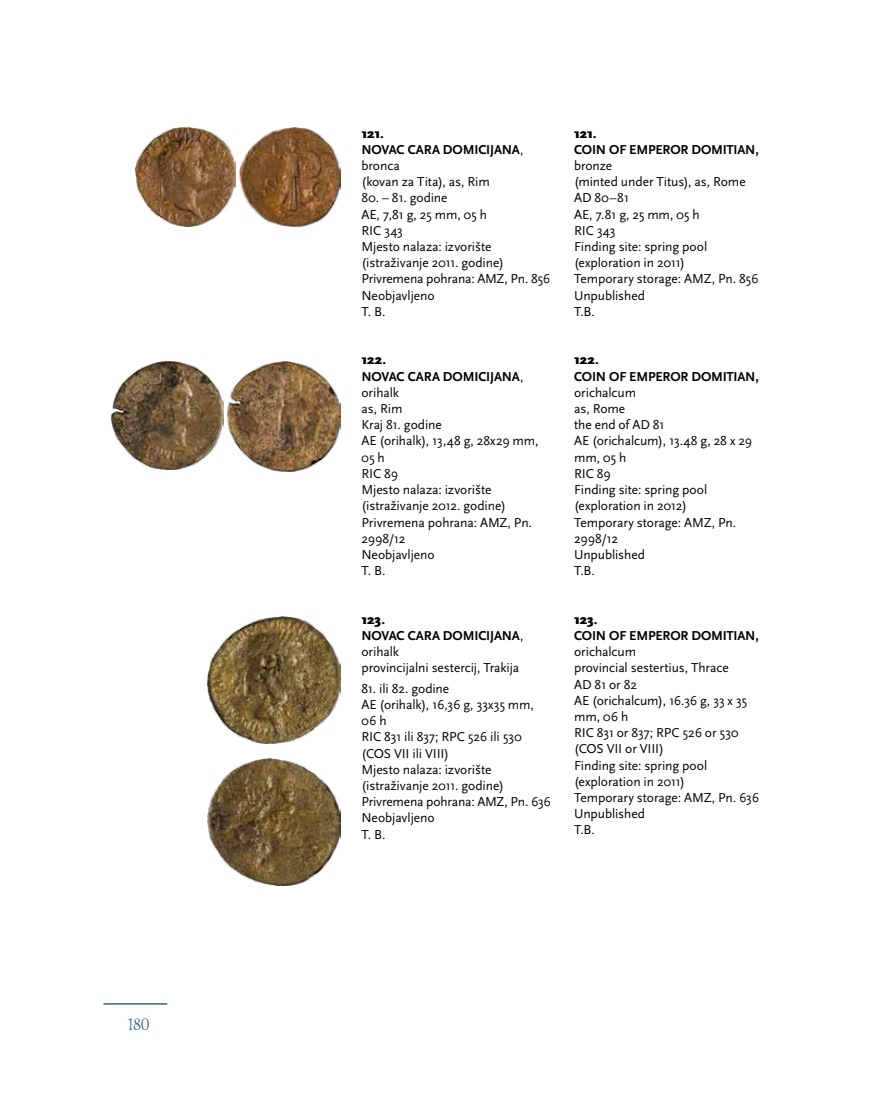
<style>
.page{position:relative;width:893px;height:1106px;background:#fff}
.page>*{position:absolute;margin:0;border:0;box-sizing:border-box;transform-origin:0 0}
.t1{font:16.5px "Carrig Display";color:#30696a;scale:.9 1}
.t2{font:13.5px/16.2px "Scala Sans Pro";letter-spacing:-.01em;color:#000}
.t3{font:700 13.5px "Scala Sans Pro";letter-spacing:-.01em;color:#000}
.t4{font:900 13.5px "Scala Sans Pro";letter-spacing:-.02em;color:#000}
.s1{font-weight:900}
.s2{font-weight:700}
</style>
<div class="page">
<hr style="left:103px;top:1003px;width:64px;height:1px;background:#30696a">
<img style="left:136px;top:128px;width:100px;height:98px">
<img style="left:240px;top:128px;width:100px;height:98px">
<img style="left:111px;top:361px;width:112px;height:108px">
<img style="left:228px;top:361px;width:112px;height:110px">
<img style="left:208px;top:617px;width:132px;height:126px">
<img style="left:208px;top:758px;width:132px;height:127px">
<p class="t1" style="left:128px;top:1015px;width:26px">180</p>
<p class="t2" style="left:361px;top:125px;width:164px"><span class="s1">121.<br></span><span class="s2">NOVAC CARA DOMICIJANA</span>, bronca<br>(kovan za Tita), as, Rim</p>
<p class="t2" style="left:361px;top:190px;width:190px">80. – 81. godine<br>AE, 7,81 g, 25 mm, 05 h<br>RIC 343<br>Mjesto nalaza: izvorište (istraživanje 2011. godine)<br>Privremena pohrana: AMZ, Pn. 856<br>Neobjavljeno<br>T. B.</p>
<p class="t2" style="left:361px;top:352px;width:179px"><span class="s1">122.<br></span><span class="s2">NOVAC CARA DOMICIJANA</span>, orihalk<br>as, Rim<br>Kraj 81. godine<br>AE (orihalk), 13,48 g, 28x29 mm,<br>05 h<br>RIC 89<br>Mjesto nalaza: izvorište (istraživanje 2012. godine)<br>Privremena pohrana: AMZ, Pn.<br>2998/12<br>Neobjavljeno<br>T. B.</p>
<p class="t2" style="left:361px;top:611px;width:164px"><span class="s1">123.<br></span><span class="s2">NOVAC CARA DOMICIJANA</span>, orihalk<br>provincijalni sestercij, Trakija</p>
<p class="t2" style="left:361px;top:680px;width:191px">81. ili 82. godine<br>AE (orihalk), 16,36 g, 33x35 mm,<br>06 h<br>RIC 831 ili 837; RPC 526 ili 530 (COS VII ili VIII)<br>Mjesto nalaza: izvorište (istraživanje 2011. godine)<br>Privremena pohrana: AMZ, Pn. 636<br>Neobjavljeno<br>T. B.</p>
<p class="t4" style="left:574px;top:125px;width:24px">121.</p>
<p class="t3" style="left:574px;top:142px;width:186px">COIN OF EMPEROR DOMITIAN,</p>
<p class="t2" style="left:574px;top:157px;width:186px">bronze<br>(minted under Titus), as, Rome<br>AD 80–81<br>AE, 7.81 g, 25 mm, 05 h<br>RIC 343<br>Finding site: spring pool (exploration in 2011)<br>Temporary storage: AMZ, Pn. 856<br>Unpublished<br>T.B.</p>
<p class="t4" style="left:574px;top:352px;width:26px">122.</p>
<p class="t3" style="left:574px;top:368px;width:186px">COIN OF EMPEROR DOMITIAN,</p>
<p class="t2" style="left:574px;top:384px;width:179px">orichalcum<br>as, Rome<br>the end of AD 81<br>AE (orichalcum), 13.48 g, 28 x 29 mm, 05 h<br>RIC 89<br>Finding site: spring pool (exploration in 2012)<br>Temporary storage: AMZ, Pn.<br>2998/12<br>Unpublished<br>T.B.</p>
<p class="t4" style="left:574px;top:611px;width:25px">123.</p>
<p class="t3" style="left:574px;top:628px;width:186px">COIN OF EMPEROR DOMITIAN,</p>
<p class="t2" style="left:574px;top:643px;width:187px">orichalcum<br>provincial sestertius, Thrace<br>AD 81 or 82<br>AE (orichalcum), 16.36 g, 33 x 35 mm, 06 h<br>RIC 831 or 837; RPC 526 or 530 (COS VII or VIII)<br>Finding site: spring pool (exploration in 2011)<br>Temporary storage: AMZ, Pn. 636<br>Unpublished<br>T.B.</p>
</div>
